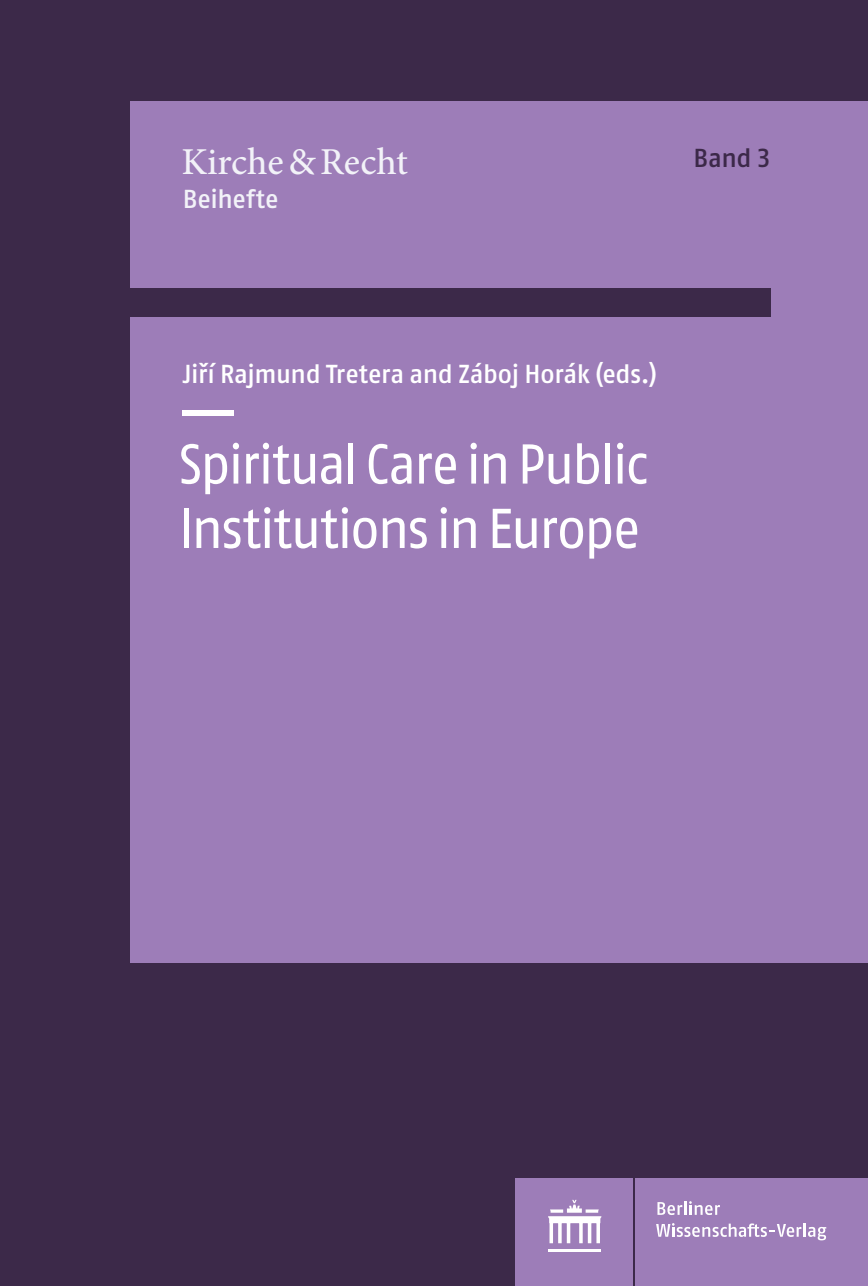
<style>
.page{position:relative;width:868px;height:1286px;background:#fff}
.page>*{position:absolute;margin:0;border:0;box-sizing:border-box;transform-origin:0 0}
.t1{font:56px/64.4px "Fago Pro";letter-spacing:-.04em;color:#fff;scale:.95 1}
.t2{font:500 38px "Minion Pro";color:#f2f2f8}
.t3{font:500 26px "Fago Pro";letter-spacing:-.015em;color:#fff}
.t4{font:500 26px "Fago Pro";letter-spacing:-.01em;color:#f2f2f8}
.t5{font:500 26px "Fago Pro";color:#3c2949}
.t6{font:500 18.2px "Fago Pro";color:#fff;scale:3.39 1}
</style>
<div class="page">
<div style="left:0;top:0;width:867px;height:1286px;background:#3c2949"></div>
<div style="left:130px;top:101px;width:737px;height:861px;background:#9d7db8"></div>
<div style="left:130px;top:288px;width:641px;height:29px;background:#3c2949"></div>
<div style="left:635px;top:1178px;width:232px;height:108px;background:#9d7db8"></div>
<div style="left:516px;top:1178px;width:117px;height:108px;background:#9d7db8"></div>
<hr style="left:548px;top:1249px;width:53px;height:3px;background:#fff">
<svg style="left:548px;top:1200px;width:53px;height:43px"></svg>
<svg style="left:657px;top:1201px;width:63px;height:14px"></svg>
<svg style="left:656px;top:1223px;width:170px;height:17px"></svg>
<p class="t2" style="left:181px;top:139px;width:228px">Kirche &amp; Recht</p>
<p class="t4" style="left:183px;top:184px;width:97px">Beihefte</p>
<p class="t5" style="left:693px;top:143px;width:79px">Band 3</p>
<p class="t3" style="left:183px;top:358px;width:476px">Jiří Rajmund Tretera and Záboj Horák (eds.)</p>
<p class="t6" style="left:183px;top:402px;width:16px">━</p>
<p class="t1" style="left:179px;top:436px;width:496px">Spiritual Care in Public<br>Institutions in Europe</p>
</div>
